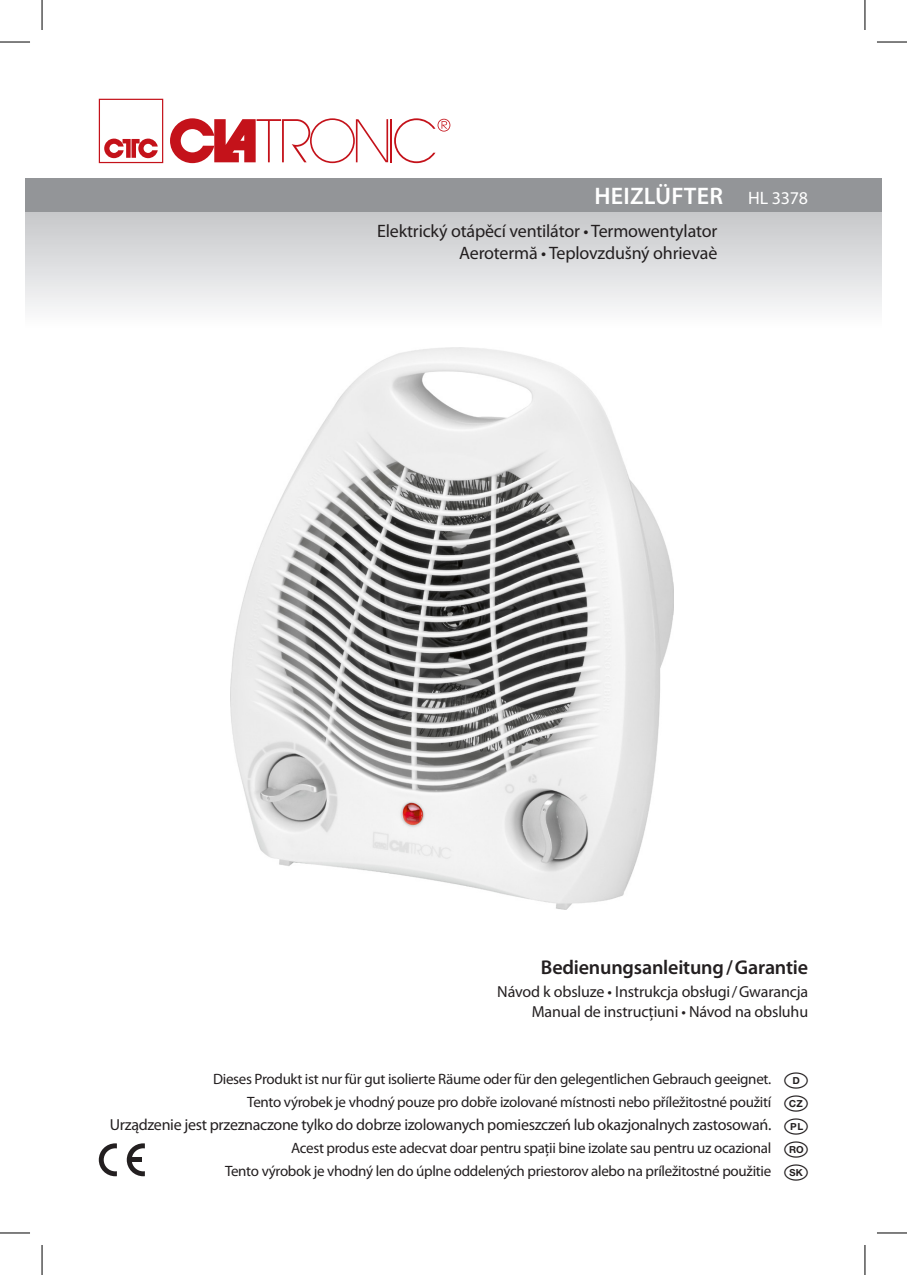
<style>
.page{position:relative;width:907px;height:1275px;background:#fff}
.page>*{position:absolute;margin:0;border:0;box-sizing:border-box;transform-origin:0 0}
.t1{font:600 24px "Myriad Pro";letter-spacing:.01em;color:#fff}
.t2{font:600 20px "Myriad Pro";letter-spacing:-.01em;color:#231f20}
.t3{font:18px/21.6px "Myriad Pro";letter-spacing:-.01em;color:#231f20;text-align:right}
.t4{font:18px "Myriad Pro";letter-spacing:-.01em;color:#fff}
.t5{font:16px/20px "Myriad Pro";letter-spacing:-.02em;color:#231f20;text-align:right}
.t6{font:15px/23px "Myriad Pro";letter-spacing:-.02em;color:#231f20;text-align:right}
</style>
<div class="page">
<svg style="left:99px;top:99px;width:64px;height:64px"></svg>
<hr style="left:390px;top:119px;width:2px;height:43px;background:#c4121a">
<svg style="left:394px;top:118px;width:56px;height:45px"></svg>
<svg style="left:170px;top:118px;width:218px;height:45px"></svg>
<div style="left:25px;top:178px;width:856px;height:34px;background:#939598"></div>
<div style="left:25px;top:212px;width:856px;height:116px;background:linear-gradient(to bottom,#c6c7ca,#fdfdfd)"></div>
<img style="left:231px;top:347px;width:442px;height:562px">
<svg style="left:99px;top:1143px;width:18px;height:33px"></svg>
<svg style="left:127px;top:1143px;width:18px;height:33px"></svg>
<div style="left:128px;top:1157px;width:13px;height:5px;background:#231f20"></div>
<hr style="left:0;top:42px;width:30px;height:1px;background:#000">
<hr style="left:876px;top:42px;width:30px;height:1px;background:#000">
<hr style="left:0;top:1232px;width:30px;height:1px;background:#000">
<hr style="left:876px;top:1232px;width:30px;height:1px;background:#000">
<hr style="left:42px;top:0;width:1px;height:30px;background:#000">
<hr style="left:42px;top:1245px;width:1px;height:30px;background:#000">
<hr style="left:864px;top:0;width:1px;height:30px;background:#000">
<hr style="left:864px;top:1245px;width:1px;height:30px;background:#000">
<h1 class="t1" style="left:594px;top:181px;width:130px">HEIZLÜFTER</h1>
<p class="t3" style="left:377px;top:220px;width:341px">Elektrický otápěcí ventilátor • Termowentylator<br>Aerotermă • Teplovzdušný ohrievaè</p>
<p class="t4" style="left:747px;top:187px;width:61px">HL 3378</p>
<h2 class="t2" style="left:540px;top:954px;width:269px">Bedienungsanleitung/Garantie</h2>
<p class="t5" style="left:497px;top:981px;width:312px">Návod k obsluze • Instrukcja obsługi/Gwarancja<br>Manual de instrucțiuni • Návod na obsluhu</p>
<p class="t6" style="left:213px;top:1067px;width:559px">Dieses Produkt ist nur für gut isolierte Räume oder für den gelegentlichen Gebrauch geeignet.<br>Tento výrobek je vhodný pouze pro dobře izolované místnosti nebo příležitostné použití</p>
<p class="t5" style="left:110px;top:1114px;width:662px">Urządzenie jest przeznaczone tylko do dobrze izolowanych pomieszczeń lub okazjonalnych zastosowań.</p>
<p class="t6" style="left:225px;top:1136px;width:547px">Acest produs este adecvat doar pentru spații bine izolate sau pentru uz ocazional<br>Tento výrobok je vhodný len do úplne oddelených priestorov alebo na príležitostné použitie</p>
</div>
